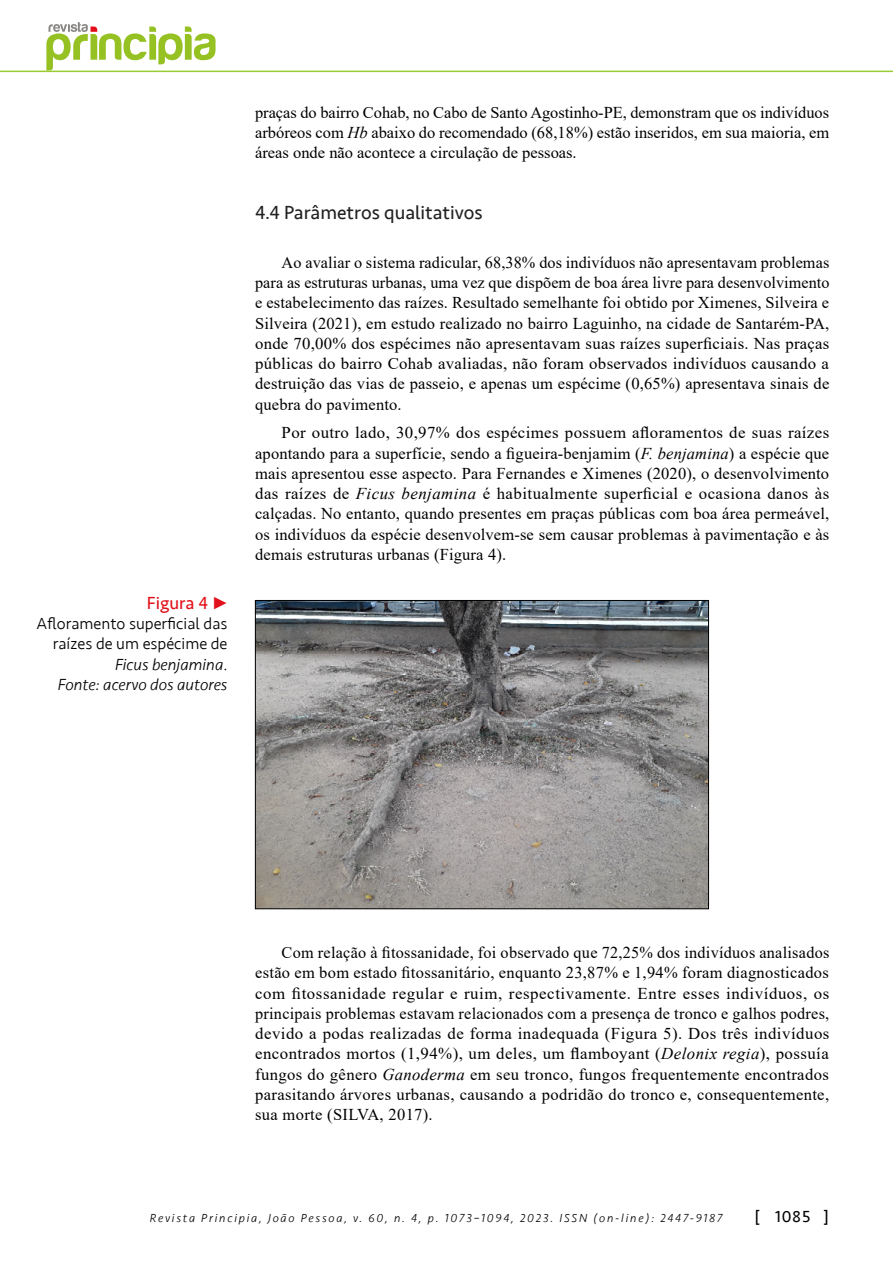
<style>
.page{position:relative;width:893px;height:1263px;background:#fff}
.page>*{position:absolute;margin:0;border:0;box-sizing:border-box;transform-origin:0 0}
.t1{font:19.5px "Seravek";color:#212121}
.t2{font:18px "Seravek";color:#e2101a}
.t3{font:16.5px/20.2px "Times New Roman";letter-spacing:.01em;color:#000;text-align:justify}
.t4{font:300 16.5px/20.2px "Seravek";color:#000;text-align:right}
.t5{font:16.5px "Seravek";color:#000}
.t6{font:italic 300 12px "Seravek";letter-spacing:.15em;color:#000}
.s1{font-style:italic}
</style>
<div class="page">
<hr style="left:0;top:71px;width:893px;height:1px;background:#9c3">
<img style="left:257px;top:602px;width:450px;height:305px">
<div style="left:255px;top:600px;width:454px;height:309px;border:1px solid #000"></div>
<svg style="left:46px;top:22px;width:170px;height:49px"></svg>
<p class="t3" style="left:255px;top:102px;width:576px">praças do bairro Cohab, no Cabo de Santo Agostinho-PE, demonstram que os indivíduos arbóreos com <span class="s1">Hb</span> abaixo do recomendado (68,18%) estão inseridos, em sua maioria, em áreas onde não acontece a circulação de pessoas.</p>
<p class="t2" style="left:147px;top:589px;width:82px">Figura 4 •</p>
<p class="t4" style="left:37px;top:614px;width:192px">Afloramento superficial das raízes de um espécime de<br><span class="s1">Ficus benjamina</span>.<br><span class="s1">Fonte: acervo dos autores</span></p>
<p class="t1" style="left:255px;top:197px;width:229px">4.4 Parâmetros qualitativos</p>
<p class="t3" style="left:255px;top:252px;width:576px;text-indent:26px">Ao avaliar o sistema radicular, 68,38% dos indivíduos não apresentavam problemas para as estruturas urbanas, uma vez que dispõem de boa área livre para desenvolvimento e estabelecimento das raízes. Resultado semelhante foi obtido por Ximenes, Silveira e Silveira (2021), em estudo realizado no bairro Laguinho, na cidade de Santarém-PA, onde 70,00% dos espécimes não apresentavam suas raízes superficiais. Nas praças públicas do bairro Cohab avaliadas, não foram observados indivíduos causando a destruição das vias de passeio, e apenas um espécime (0,65%) apresentava sinais de quebra do pavimento.</p>
<p class="t3" style="left:255px;top:422px;width:576px;text-indent:26px">Por outro lado, 30,97% dos espécimes possuem afloramentos de suas raízes apontando para a superfície, sendo a figueira-benjamim (<span class="s1">F. benjamina</span>) a espécie que mais apresentou esse aspecto. Para Fernandes e Ximenes (2020), o desenvolvimento das raízes de <span class="s1">Ficus benjamina</span> é habitualmente superficial e ocasiona danos às calçadas. No entanto, quando presentes em praças públicas com boa área permeável, os indivíduos da espécie desenvolvem-se sem causar problemas à pavimentação e às demais estruturas urbanas (Figura 4).</p>
<p class="t3" style="left:255px;top:942px;width:576px;text-indent:26px">Com relação à fitossanidade, foi observado que 72,25% dos indivíduos analisados estão em bom estado fitossanitário, enquanto 23,87% e 1,94% foram diagnosticados com fitossanidade regular e ruim, respectivamente. Entre esses indivíduos, os principais problemas estavam relacionados com a presença de tronco e galhos podres, devido a podas realizadas de forma inadequada (Figura 5). Dos três indivíduos encontrados mortos (1,94%), um deles, um flamboyant (<span class="s1">Delonix regia</span>), possuía fungos do gênero <span class="s1">Ganoderma</span> em seu tronco, fungos frequentemente encontrados parasitando árvores urbanas, causando a podridão do tronco e, consequentemente, sua morte (SILVA, 2017).</p>
<p class="t6" style="left:150px;top:1211px;width:574px">Revista Principia, João Pessoa, v. 60, n. 4, p. 1073–1094, 2023. ISSN (on-line): 2447-9187</p>
<p class="t5" style="left:755px;top:1204px;width:76px">[ 1085 ]</p>
</div>
